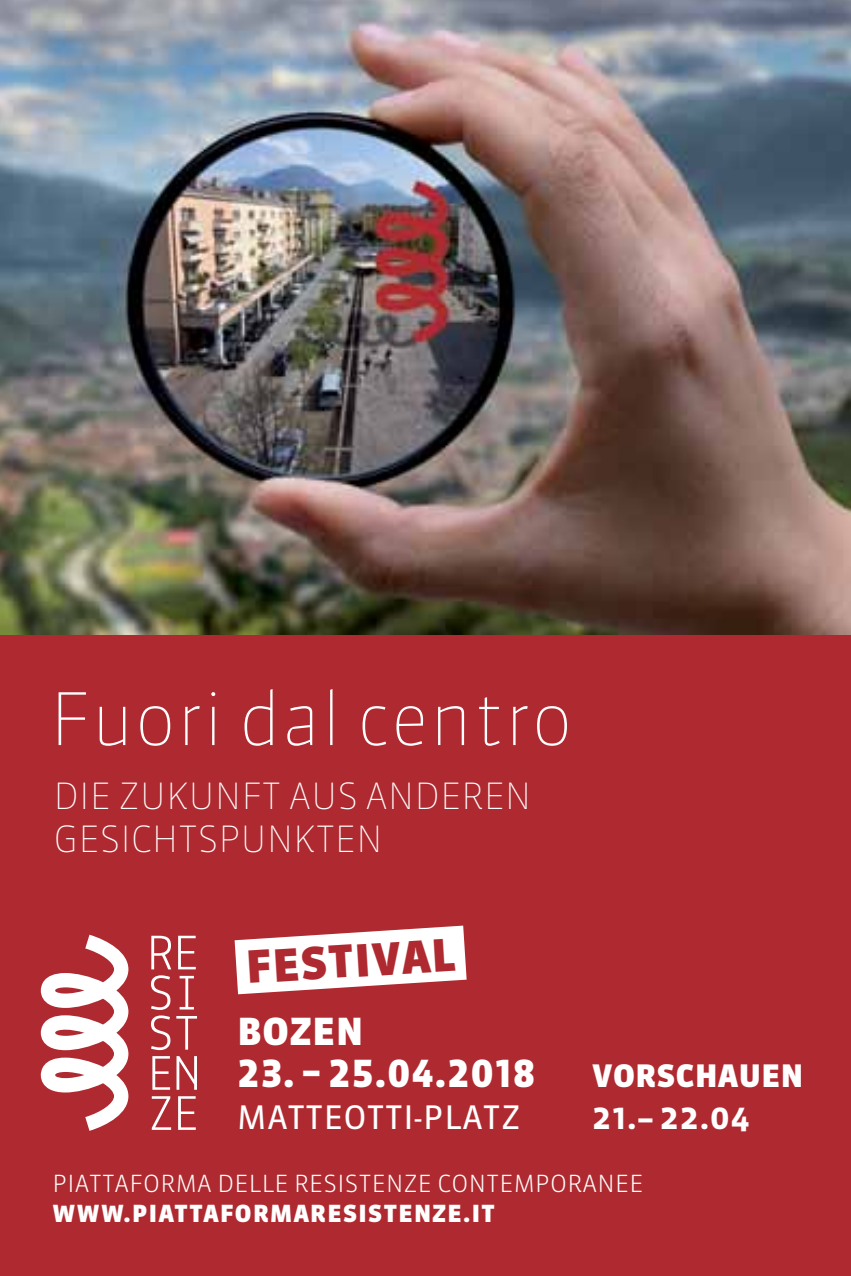
<style>
.page{position:relative;width:851px;height:1276px;background:#fff}
.page>*{position:absolute;margin:0;border:0;box-sizing:border-box;transform-origin:0 0}
.t1{font:100 72px "Sanuk";color:#fff}
.t2{font:900 44.1px "Sanuk Pro";color:#af2a30}
.t3{font:900 37.2px "Sanuk Pro";letter-spacing:.02em;color:#fff}
.t4{font:100 36px/43.2px "Sanuk";color:#fff}
.t5{font:32.1px "Sanuk Pro";letter-spacing:.02em;color:#fff}
.t6{font:700 32.1px "Sanuk";color:#fff}
.t7{font:900 30.9px "Sanuk Pro";letter-spacing:.02em;color:#fff}
.t8{font:300 23.4px "Sanuk Pro";letter-spacing:.015em;color:#fff}
.t9{font:900 23.4px "Sanuk Pro";letter-spacing:.06em;color:#fff}
</style>
<div class="page">
<img style="left:0;top:0;width:850px;height:635px">
<div style="left:0;top:635px;width:850px;height:641px;background:#af2a30"></div>
<svg style="left:41px;top:934px;width:87px;height:196px"></svg>
<svg style="left:151px;top:935px;width:20px;height:34px"></svg>
<svg style="left:178px;top:935px;width:18px;height:34px"></svg>
<svg style="left:179px;top:976px;width:15px;height:33px"></svg>
<svg style="left:151px;top:975px;width:19px;height:75px"></svg>
<svg style="left:176px;top:1016px;width:21px;height:33px"></svg>
<svg style="left:152px;top:1056px;width:18px;height:33px"></svg>
<svg style="left:176px;top:1056px;width:21px;height:33px"></svg>
<svg style="left:152px;top:1096px;width:19px;height:34px"></svg>
<svg style="left:178px;top:1096px;width:18px;height:34px"></svg>
<svg style="left:234px;top:925px;width:232px;height:69px"></svg>
<h1 class="t1" style="left:49px;top:674px;width:525px">FUORI DAL CENTRO</h1>
<h3 class="t4" style="left:54px;top:774px;width:479px">DIE ZUKUNFT AUS ANDEREN<br>GESICHTSPUNKTEN</h3>
<h2 class="t2" style="left:244px;top:936px;width:24px;rotate:-4deg">FESTI</h2>
<h3 class="t3" style="left:237px;top:1005px;width:77px">BOZEN</h3>
<h3 class="t3" style="left:237px;top:1047px;width:300px">23. – 25.04.2018</h3>
<h3 class="t5" style="left:237px;top:1095px;width:284px">MATTEOTTI-platz</h3>
<h3 class="t7" style="left:592px;top:1053px;width:213px">VORSCHAUEN</h3>
<h3 class="t6" style="left:592px;top:1097px;width:159px">21.– 22.04</h3>
<p class="t8" style="left:52px;top:1167px;width:592px">PIATTAFORMA DELLE RESISTENZE CONTEMPORANEE</p>
<p class="t9" style="left:52px;top:1196px;width:444px">WWW.PIATTAFORMARESISTENZE.IT</p>
</div>
